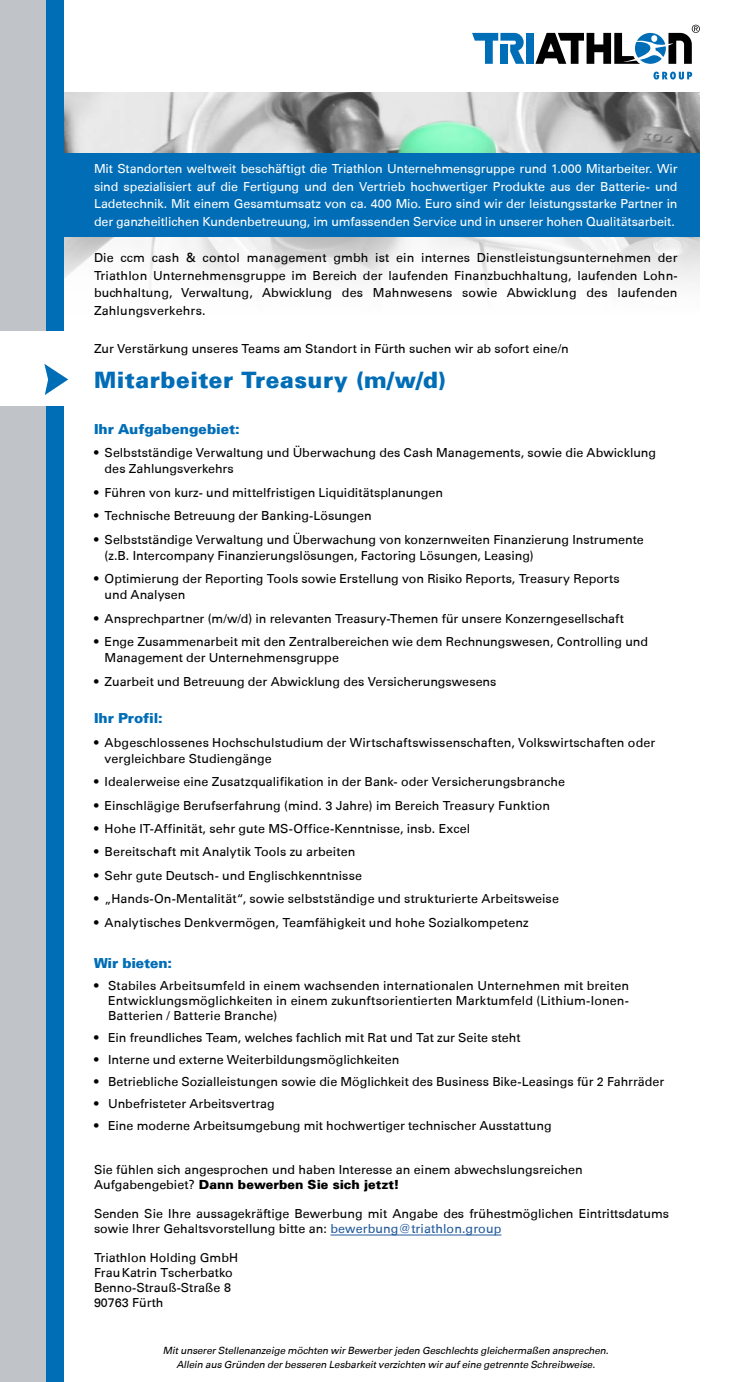
<style>
.page{position:relative;width:745px;height:1382px;background:#fff}
.page>*{position:absolute;margin:0;border:0;box-sizing:border-box;transform-origin:0 0}
.t1{font:900 22.5px "Univers";letter-spacing:.025em;color:#006db7}
.t2{font:900 13.75px "Univers";letter-spacing:-.005em;color:#006db7}
.t3{font:12.5px/15px "Univers 55 Roman";color:#000}
.t4{font:12.5px/17.5px "Univers 55 Roman";letter-spacing:-.01em;color:#fff;text-align:justify}
.t5{font:900 12.5px "Univers";color:#000}
.t6{font:italic 10px/13.8px "Univers 55 Roman";color:#000;text-align:center}
.s1{font-family:"Univers 55 Roman";font-weight:400}
.s2{color:#22599b}
</style>
<div class="page">
<img style="left:64px;top:92px;width:635px;height:197px">
<div style="left:526px;top:33px;width:7px;height:31px;background:#006db7"></div>
<svg style="left:472px;top:33px;width:52px;height:31px"></svg>
<svg style="left:535px;top:25px;width:164px;height:55px"></svg>
<hr style="left:330px;top:1235px;width:171px;height:1px;background:#22599b">
<div style="left:60px;top:153px;width:639px;height:84px;background:#006db6"></div>
<div style="left:0;top:0;width:46px;height:1382px;background:#c0c3c8"></div>
<div style="left:46px;top:0;width:18px;height:1382px;background:#006db7"></div>
<div style="left:0;top:331px;width:744px;height:75px;background:#fff"></div>
<svg style="left:44px;top:364px;width:24px;height:31px"></svg>
<p class="t4" style="left:94px;top:160px;width:584px">Mit Standorten weltweit beschäftigt die Triathlon Unternehmensgruppe rund 1.000 Mitarbeiter. Wir sind spezialisiert auf die Fertigung und den Vertrieb hochwertiger Produkte aus der Batterie- und Ladetechnik. Mit einem Gesamtumsatz von ca. 400 Mio. Euro sind wir der leistungsstarke Partner in der ganzheitlichen Kundenbetreuung, im umfassenden Service und in unserer hohen Qualitätsarbeit.</p>
<p class="t3" style="left:94px;top:249px;width:584px;line-height:17.5px;text-align:justify">Die ccm cash &amp; contol management gmbh ist ein internes Dienstleistungsunternehmen der Triathlon Unternehmensgruppe im Bereich der laufenden Finanzbuchhaltung, laufenden Lohn&shy;buchhaltung, Verwaltung, Abwicklung des Mahnwesens sowie Abwicklung des laufenden Zahlungsverkehrs.</p>
<p class="t3" style="left:94px;top:341px;width:476px">Zur Verstärkung unseres Teams am Standort in Fürth suchen wir ab sofort eine/n</p>
<h1 class="t1" style="left:94px;top:365px;width:353px">Mitarbeiter Treasury (m/w/d)</h1>
<p class="t2" style="left:94px;top:420px;width:147px">Ihr Aufgabengebiet:</p>
<p class="t3" style="left:105px;top:445px;width:552px;line-height:16.2px;text-indent:-11px">• Selbstständige Verwaltung und Überwachung des Cash Managements, sowie die Abwicklung des Zahlungsverkehrs</p>
<p class="t3" style="left:94px;top:485px;width:350px">• Führen von kurz- und mittelfristigen Liquiditätsplanungen</p>
<p class="t3" style="left:94px;top:508px;width:279px">• Technische Betreuung der Banking-Lösungen</p>
<p class="t3" style="left:105px;top:531px;width:540px;line-height:16.2px;text-indent:-11px">• Selbstständige Verwaltung und Überwachung von konzernweiten Finanzierung Instrumente (z.B. Intercompany Finanzierungslösungen, Factoring Lösungen, Leasing)</p>
<p class="t3" style="left:105px;top:571px;width:516px;line-height:16.2px;text-indent:-11px">• Optimierung der Reporting Tools sowie Erstellung von Risiko Reports, Treasury Reports und Analysen</p>
<p class="t3" style="left:94px;top:611px;width:531px">• Ansprechpartner (m/w/d) in relevanten Treasury-Themen für unsere Konzerngesellschaft</p>
<p class="t3" style="left:105px;top:633px;width:544px;line-height:16.2px;text-indent:-11px">• Enge Zusammenarbeit mit den Zentralbereichen wie dem Rechnungswesen, Controlling und<br>Management der Unternehmensgruppe</p>
<p class="t3" style="left:94px;top:674px;width:404px">• Zuarbeit und Betreuung der Abwicklung des Versicherungswesens</p>
<p class="t2" style="left:94px;top:709px;width:70px">Ihr Profil:</p>
<p class="t3" style="left:105px;top:734px;width:551px;line-height:16.2px;text-indent:-11px">• Abgeschlossenes Hochschulstudium der Wirtschaftswissenschaften, Volkswirtschaften oder vergleichbare Studiengänge</p>
<p class="t3" style="left:94px;top:774px;width:472px">• Idealerweise eine Zusatzqualifikation in der Bank- oder Versicherungsbranche</p>
<p class="t3" style="left:94px;top:798px;width:457px">• Einschlägige Berufserfahrung (mind. 3 Jahre) im Bereich Treasury Funktion</p>
<p class="t3" style="left:94px;top:821px;width:378px">• Hohe IT-Affinität, sehr gute MS-Office-Kenntnisse, insb. Excel</p>
<p class="t3" style="left:94px;top:844px;width:263px">• Bereitschaft mit Analytik Tools zu arbeiten</p>
<p class="t3" style="left:94px;top:868px;width:269px">• Sehr gute Deutsch- und Englischkenntnisse</p>
<p class="t3" style="left:94px;top:891px;width:466px">• „Hands-On-Mentalität“, sowie selbstständige und strukturierte Arbeitsweise</p>
<p class="t3" style="left:94px;top:915px;width:436px">• Analytisches Denkvermögen, Teamfähigkeit und hohe Sozialkompetenz</p>
<p class="t2" style="left:94px;top:954px;width:79px">Wir bieten:</p>
<p class="t3" style="left:108px;top:978px;width:522px;text-align:justify;text-indent:-14px">• Stabiles Arbeitsumfeld in einem wachsenden internationalen Unternehmen mit breiten Entwicklungsmöglichkeiten in einem zukunftsorientierten Marktumfeld (Lithium-Ionen-Batterien / Batterie Branche)</p>
<p class="t3" style="left:94px;top:1030px;width:428px">• Ein freundliches Team, welches fachlich mit Rat und Tat zur Seite steht</p>
<p class="t3" style="left:94px;top:1052px;width:306px">• Interne und externe Weiterbildungsmöglichkeiten</p>
<p class="t3" style="left:94px;top:1074px;width:571px">• Betriebliche Sozialleistungen sowie die Möglichkeit des Business Bike-Leasings für 2 Fahrräder</p>
<p class="t3" style="left:94px;top:1096px;width:182px">• Unbefristeter Arbeitsvertrag</p>
<p class="t3" style="left:94px;top:1118px;width:459px">• Eine moderne Arbeitsumgebung mit hochwertiger technischer Ausstattung</p>
<p class="t3" style="left:94px;top:1162px;width:490px">Sie fühlen sich angesprochen und haben Interesse an einem abwechslungsreichen</p>
<p class="t5" style="left:94px;top:1176px;width:307px"><span class="s1">Aufgabengebiet?</span> Dann bewerben Sie sich jetzt!</p>
<p class="t3" style="left:94px;top:1206px;width:576px">Senden Sie Ihre aussagekräftige Bewerbung mit Angabe des frühestmöglichen Eintrittsdatums sowie Ihrer Gehaltsvorstellung bitte an: <span class="s2">bewerbung@triathlon.group</span></p>
<p class="t3" style="left:94px;top:1250px;width:145px">Triathlon Holding GmbH<br>Frau Katrin Tscherbatko<br>Benno-Strauß-Straße 8<br>90763 Fürth</p>
<p class="t6" style="left:163px;top:1343px;width:449px">MitunsererStellenanzeige möchten wirBewerberjeden Geschlechts gleichermaßen ansprechen.<br>Allein aus Gründen derbesseren Lesbarkeitverzichten wiraufeine getrennte Schreibweise.</p>
</div>
